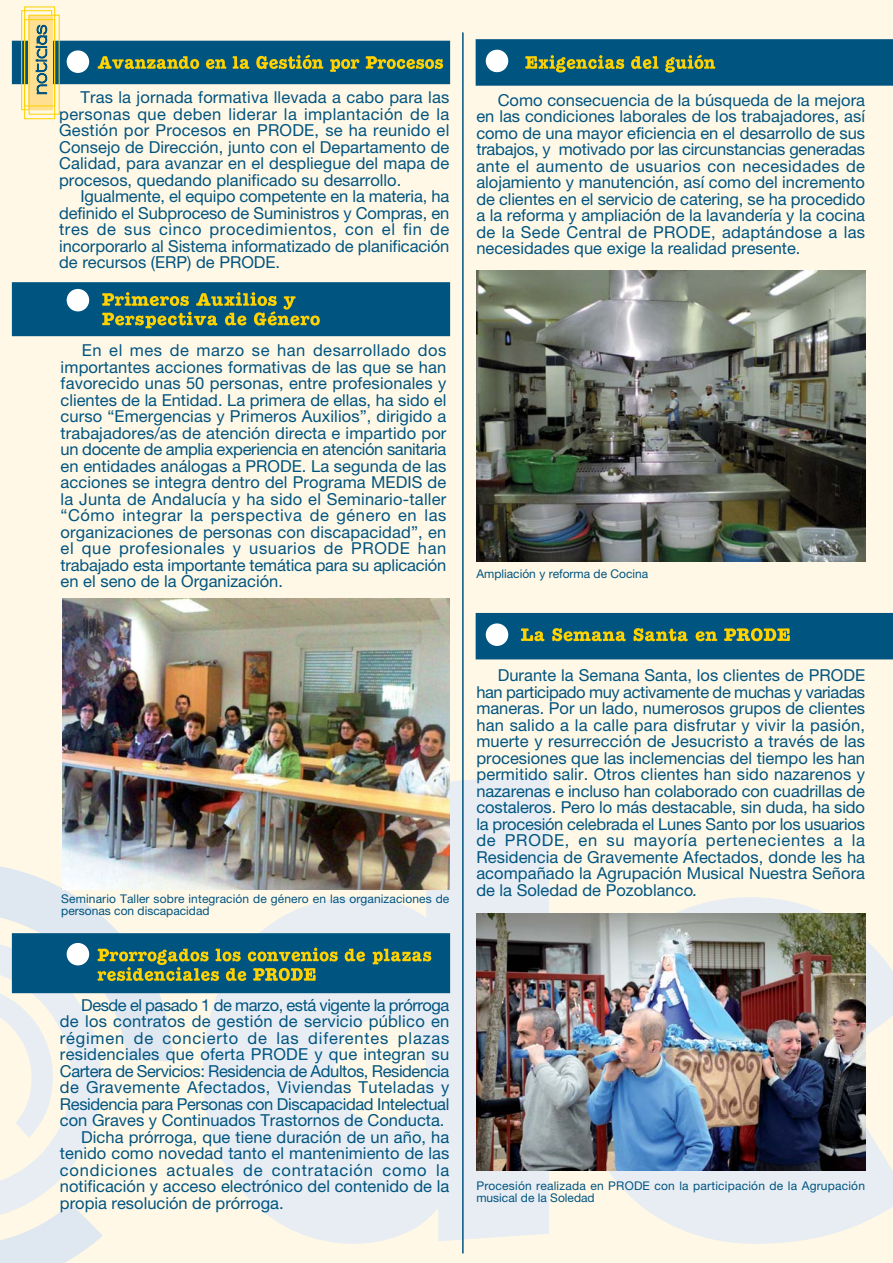
<style>
.page{position:relative;width:893px;height:1263px;background:#fff}
.page>*{position:absolute;margin:0;border:0;box-sizing:border-box;transform-origin:0 0}
.t1{font:16.5px/16.5px "Helvetica Neue";color:#005480;text-align:justify}
.t2{font:16.5px "Helvetica Neue";letter-spacing:-.025em;color:#005480}
.t3{font:16.5px "Helvetica Neue";letter-spacing:.025em;color:#005480}
.t4{font:16.5px "Helvetica Neue";letter-spacing:.05em;color:#005480}
.t5{font:16.5px "Helvetica Neue";letter-spacing:-.02em;color:#005480}
.t6{font:16.5px "Helvetica Neue";letter-spacing:.035em;color:#005480}
.t7{font:12px/12px "Helvetica Neue";letter-spacing:.01em;color:#005480}
.s1{font-style:italic}
</style>
<div class="page">
<div style="left:0;top:0;width:892px;height:1263px;background:#fff8e6"></div>
<svg style="left:203px;top:773px;width:346px;height:471px;background:#eaeeee"></svg>
<svg style="left:579px;top:897px;width:313px;height:347px;background:#eeefeb"></svg>
<svg style="left:0;top:841px;width:173px;height:422px;background:#f0f0ea"></svg>
<div style="left:12px;top:41px;width:438px;height:43px;background:#005480"></div>
<hr style="left:462px;top:32px;width:1px;height:1221px;background:#005480">
<svg style="left:98px;top:56px;width:101px;height:13px"></svg>
<svg style="left:206px;top:59px;width:20px;height:10px"></svg>
<svg style="left:232px;top:55px;width:91px;height:14px"></svg>
<svg style="left:330px;top:59px;width:29px;height:13px"></svg>
<svg style="left:365px;top:56px;width:78px;height:13px"></svg>
<div style="left:21px;top:10px;width:31px;height:100px;border:1px solid #ffd200"></div>
<div style="left:28px;top:15px;width:25px;height:95px;background:#ffe092"></div>
<svg style="left:35px;top:24px;width:13px;height:71px"></svg>
<div style="left:24px;top:7px;width:31px;height:99px;border:1px solid #ffd200"></div>
<div style="left:29px;top:15px;width:31px;height:100px;border:1px solid #ffd200"></div>
<div style="left:24px;top:19px;width:31px;height:100px;border:1px solid #ffd200"></div>
<div style="left:67px;top:50px;width:22px;height:23px;background:#fff;border:2px solid #fff;border-radius:50%"></div>
<div style="left:12px;top:282px;width:438px;height:54px;background:#005480;border:2px solid #005480"></div>
<svg style="left:475px;top:39px;width:417px;height:47px;background:#17607c"></svg>
<div style="left:67px;top:289px;width:22px;height:22px;background:#fff;border:2px solid #fff;border-radius:50%"></div>
<img style="left:476px;top:270px;width:389px;height:292px">
<div style="left:12px;top:933px;width:438px;height:60px;background:#005480;border:2px solid #005480"></div>
<svg style="left:0;top:925px;width:338px;height:309px;background:#ccd8d4"></svg>
<svg style="left:344px;top:949px;width:21px;height:13px"></svg>
<svg style="left:372px;top:949px;width:59px;height:15px"></svg>
<div style="left:67px;top:943px;width:22px;height:22px;background:#fff;border:2px solid #fff;border-radius:50%"></div>
<svg style="left:475px;top:613px;width:417px;height:46px;background:#1b6277"></svg>
<img style="left:476px;top:913px;width:389px;height:257px">
<svg style="left:102px;top:292px;width:218px;height:36px"></svg>
<img style="left:62px;top:599px;width:387px;height:290px">
<p class="t1" style="left:80px;top:91px;width:370px">Tras la jornada formativa llevada a cabo para las</p>
<p class="t3" style="left:59px;top:108px;width:392px">personas que deben liderar la implantación de la</p>
<p class="t1" style="left:59px;top:124px;width:392px">Gestión por Procesos en PRODE, se ha reunido el</p>
<p class="t1" style="left:59px;top:140px;width:392px">Consejo de Dirección, junto con el Departamento de</p>
<p class="t1" style="left:59px;top:157px;width:391px">Calidad, para avanzar en el despliegue del mapa de</p>
<p class="t1" style="left:59px;top:173px;width:343px">procesos, quedando planificado su desarrollo.</p>
<p class="t1" style="left:80px;top:190px;width:370px">Igualmente, el equipo competente en la materia, ha</p>
<p class="t1" style="left:59px;top:206px;width:392px">definido el Subproceso de Suministros y Compras, en</p>
<p class="t6" style="left:59px;top:224px;width:391px">tres de sus cinco procedimientos, con el fin de</p>
<p class="t1" style="left:59px;top:239px;width:392px">incorporarlo al Sistema informatizado de planificación</p>
<p class="t1" style="left:59px;top:256px;width:222px">de recursos (ERP) de PRODE.</p>
<p class="t1" style="left:476px;top:93px;width:390px;text-indent:21px">Como consecuencia de la búsqueda de la mejora en las condiciones laborales de los trabajadores, así como de una mayor eficiencia en el desarrollo de sus trabajos, y motivado por las circunstancias generadas ante el aumento de usuarios con necesidades de alojamiento y manutención, así como del incremento de clientes en el servicio de catering, se ha procedido a la reforma y ampliación de la lavandería y la cocina de la Sede Central de PRODE, adaptándose a las necesidades que exige la realidad presente.</p>
<p class="t1" style="left:61px;top:344px;width:387px;text-indent:21px">En el mes de marzo se han desarrollado dos importantes acciones formativas de las que se han favorecido unas 50 personas, entre profesionales y clientes de la Entidad. La primera de ellas, ha sido el curso “Emergencias y Primeros Auxilios”, dirigido a trabajadores/as de atención directa e impartido por un docente de amplia experiencia en atención sanitaria en entidades análogas a PRODE. La segunda de las acciones se integra dentro del Programa MEDIS de la Junta de Andalucía y ha sido el Seminario-taller “Cómo integrar la perspectiva de género en las organizaciones de personas con discapacidad”, en el que profesionales y usuarios de PRODE han trabajado esta importante temática para su aplicación en el seno de la Organización.</p>
<p class="t7" style="left:476px;top:569px;width:173px">Ampliación y reforma de Cocina</p>
<p class="t7" style="left:61px;top:894px;width:389px">Seminario Taller sobre integración de género en las organizaciones de personas con discapacidad</p>
<p class="t1" style="left:476px;top:669px;width:390px;text-indent:21px">Durante la Semana Santa, los clientes de PRODE han participado muy activamente de muchas y variadas maneras. Por un lado, numerosos grupos de clientes han salido a la calle para disfrutar y vivir la pasión, muerte y resurrección de Jesucristo a través de las procesiones que las inclemencias del tiempo les han permitido salir. Otros clientes han sido nazarenos y nazarenas e incluso han colaborado con cuadrillas de costaleros. Pero lo más destacable, sin duda, ha sido la procesión celebrada el Lunes Santo por los usuarios de PRODE, en su mayoría pertenecientes a la Residencia de Gravemente Afectados, donde les ha acompañado la Agrupación Musical Nuestra Señora de la Soledad de Pozoblanco<span class="s1">.</span></p>
<p class="t2" style="left:81px;top:999px;width:369px">Desde el pasado 1 de marzo, está vigente la prórroga</p>
<p class="t1" style="left:60px;top:1015px;width:391px">de los contratos de gestión de servicio público en</p>
<p class="t4" style="left:60px;top:1032px;width:391px">régimen de concierto de las diferentes plazas</p>
<p class="t1" style="left:60px;top:1048px;width:391px">residenciales que oferta PRODE y que integran su</p>
<p class="t2" style="left:60px;top:1065px;width:391px">Cartera de Servicios: Residencia de Adultos, Residencia</p>
<p class="t3" style="left:60px;top:1082px;width:391px">de Gravemente Afectados, Viviendas Tuteladas y</p>
<p class="t5" style="left:60px;top:1098px;width:391px">Residencia para Personas con Discapacidad Intelectual</p>
<p class="t1" style="left:60px;top:1114px;width:386px">con Graves y Continuados Trastornos de Conducta.</p>
<p class="t1" style="left:81px;top:1130px;width:370px">Dicha prórroga, que tiene duración de un año, ha</p>
<p class="t1" style="left:60px;top:1147px;width:391px">tenido como novedad tanto el mantenimiento de las</p>
<p class="t4" style="left:60px;top:1164px;width:391px">condiciones actuales de contratación como la</p>
<p class="t1" style="left:60px;top:1180px;width:391px">notificación y acceso electrónico del contenido de la</p>
<p class="t1" style="left:60px;top:1196px;width:225px">propia resolución de prórroga.</p>
<p class="t7" style="left:476px;top:1181px;width:390px">Procesión realizada en PRODE con la participación de la Agrupación musical de la Soledad</p>
</div>
